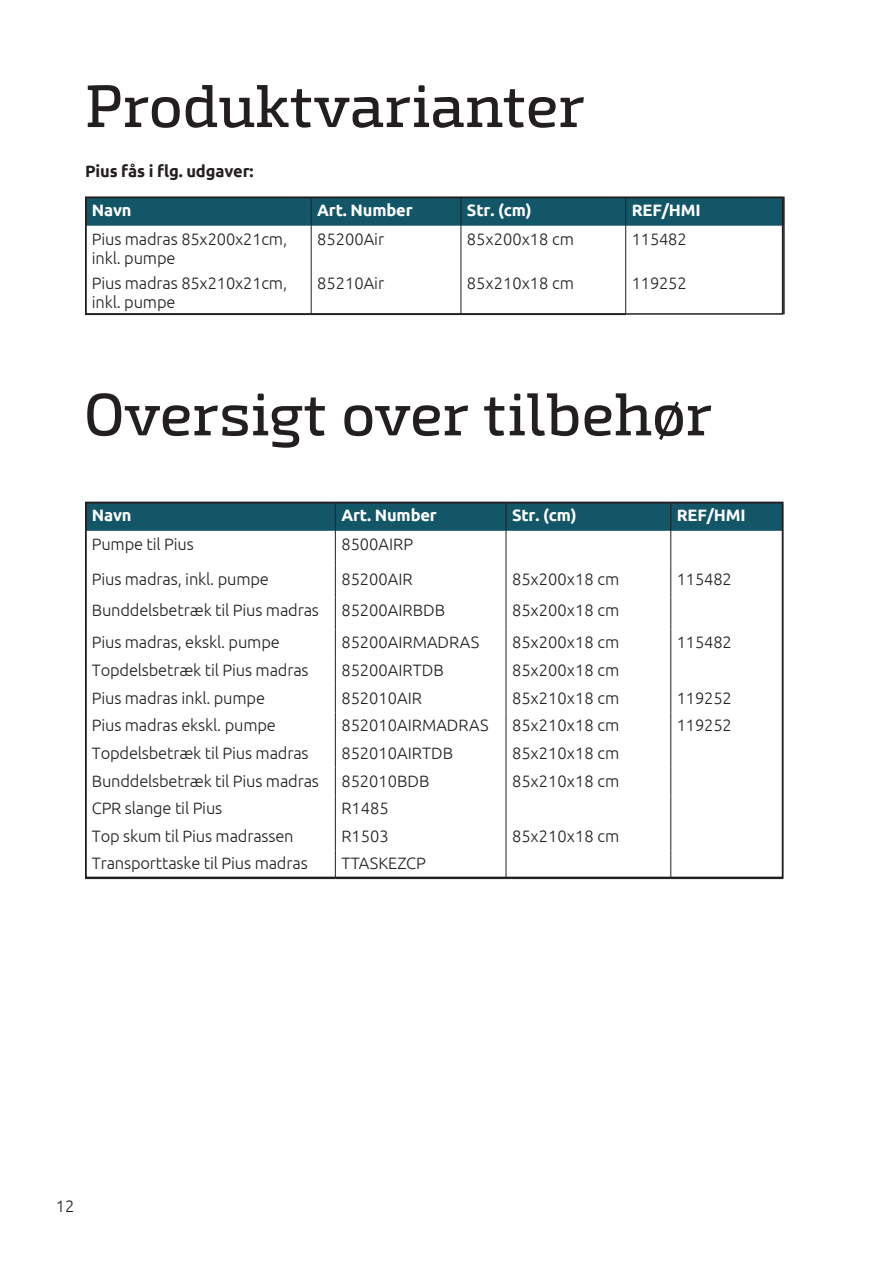
<style>
.page{position:relative;width:893px;height:1263px;background:#fff}
.page>*{position:absolute;margin:0;border:0;box-sizing:border-box;transform-origin:0 0}
.t1{font:500 60px "Exo Slab Pro";letter-spacing:-.005em;color:#231f20}
.Brødtekst{font:300 16.5px/19.5px "Ubuntu";letter-spacing:-.01em;color:#231f20}
.Brødtekst-2{font:700 16.5px "Ubuntu";letter-spacing:-.01em;color:#fff}
.Brødtekst-3{font:700 16.5px "Ubuntu";letter-spacing:-.01em;color:#231f20}
</style>
<div class="page">
<div style="left:88px;top:200px;width:692px;height:26px;background:#125668"></div>
<hr style="left:311px;top:226px;width:1px;height:44px;background:#231f20">
<hr style="left:461px;top:226px;width:1px;height:44px;background:#231f20">
<hr style="left:625px;top:226px;width:1px;height:44px;background:#231f20">
<hr style="left:311px;top:270px;width:1px;height:44px;background:#231f20">
<hr style="left:461px;top:270px;width:1px;height:44px;background:#231f20">
<hr style="left:625px;top:270px;width:1px;height:44px;background:#231f20">
<hr style="left:626px;top:197px;width:159px;height:1px;background:#231f20">
<hr style="left:783px;top:198px;width:2px;height:28px;background:#231f20">
<hr style="left:783px;top:226px;width:2px;height:44px;background:#231f20">
<hr style="left:783px;top:270px;width:2px;height:44px;background:#231f20">
<hr style="left:335px;top:531px;width:1px;height:35px;background:#231f20">
<hr style="left:506px;top:531px;width:1px;height:35px;background:#231f20">
<hr style="left:670px;top:531px;width:1px;height:35px;background:#231f20">
<hr style="left:335px;top:566px;width:1px;height:32px;background:#231f20">
<hr style="left:506px;top:566px;width:1px;height:32px;background:#231f20">
<hr style="left:670px;top:566px;width:1px;height:32px;background:#231f20">
<hr style="left:335px;top:598px;width:1px;height:31px;background:#231f20">
<hr style="left:506px;top:598px;width:1px;height:31px;background:#231f20">
<hr style="left:670px;top:598px;width:1px;height:31px;background:#231f20">
<svg style="left:335px;top:629px;width:1px;height:246px"></svg>
<svg style="left:506px;top:629px;width:1px;height:246px"></svg>
<svg style="left:670px;top:629px;width:1px;height:246px"></svg>
<div style="left:88px;top:505px;width:692px;height:26px;background:#125668"></div>
<hr style="left:85px;top:877px;width:250px;height:2px;background:#231f20">
<hr style="left:335px;top:877px;width:171px;height:2px;background:#231f20">
<hr style="left:506px;top:877px;width:165px;height:2px;background:#231f20">
<hr style="left:671px;top:877px;width:112px;height:2px;background:#231f20">
<div style="left:85px;top:197px;width:698px;height:118px;border:2px solid #231f20"></div>
<div style="left:85px;top:502px;width:698px;height:376px;border:2px solid #231f20"></div>
<p class="t1" style="left:85px;top:70px;width:502px">Produktvarianter</p>
<p class="Brødtekst-3" style="left:85px;top:161px;width:170px">Pius fås i flg. udgaver:</p>
<p class="Brødtekst-2" style="left:92px;top:200px;width:41px">Navn</p>
<p class="Brødtekst-2" style="left:317px;top:200px;width:97px">Art. Number</p>
<p class="Brødtekst-2" style="left:467px;top:200px;width:66px">Str. (cm)</p>
<p class="Brødtekst-2" style="left:632px;top:200px;width:70px">REF/HMI</p>
<p class="Brødtekst" style="left:92px;top:228px;width:197px">Pius madras 85x200x21cm, inkl. pumpe</p>
<p class="Brødtekst" style="left:317px;top:228px;width:69px">85200Air</p>
<p class="Brødtekst" style="left:467px;top:228px;width:109px">85x200x18 cm</p>
<p class="Brødtekst" style="left:632px;top:228px;width:57px">115482</p>
<p class="Brødtekst" style="left:92px;top:273px;width:197px">Pius madras 85x210x21cm, inkl. pumpe</p>
<p class="Brødtekst" style="left:317px;top:273px;width:69px">85210Air</p>
<p class="Brødtekst" style="left:467px;top:273px;width:109px">85x210x18 cm</p>
<p class="Brødtekst" style="left:632px;top:273px;width:57px">119252</p>
<p class="t1" style="left:85px;top:378px;width:629px">Oversigt over tilbehør</p>
<p class="Brødtekst-2" style="left:92px;top:505px;width:41px">Navn</p>
<p class="Brødtekst-2" style="left:341px;top:505px;width:97px">Art. Number</p>
<p class="Brødtekst-2" style="left:512px;top:505px;width:66px">Str. (cm)</p>
<p class="Brødtekst-2" style="left:677px;top:505px;width:70px">REF/HMI</p>
<p class="Brødtekst" style="left:92px;top:534px;width:104px">Pumpe til Pius</p>
<p class="Brødtekst" style="left:341px;top:534px;width:73px">8500AIRP</p>
<p class="Brødtekst" style="left:92px;top:568px;width:179px">Pius madras, inkl. pumpe</p>
<p class="Brødtekst" style="left:341px;top:568px;width:73px">85200AIR</p>
<p class="Brødtekst" style="left:512px;top:568px;width:109px">85x200x18 cm</p>
<p class="Brødtekst" style="left:677px;top:568px;width:57px">115482</p>
<p class="Brødtekst" style="left:92px;top:600px;width:229px">Bunddelsbetræk til Pius madras</p>
<p class="Brødtekst" style="left:341px;top:600px;width:105px">85200AIRBDB</p>
<p class="Brødtekst" style="left:512px;top:600px;width:109px">85x200x18 cm</p>
<p class="Brødtekst" style="left:92px;top:632px;width:190px">Pius madras, ekskl. pumpe</p>
<p class="Brødtekst" style="left:341px;top:632px;width:139px">85200AIRMADRAS</p>
<p class="Brødtekst" style="left:512px;top:632px;width:109px">85x200x18 cm</p>
<p class="Brødtekst" style="left:677px;top:632px;width:57px">115482</p>
<p class="Brødtekst" style="left:92px;top:660px;width:218px">Topdelsbetræk til Pius madras</p>
<p class="Brødtekst" style="left:341px;top:660px;width:104px">85200AIRTDB</p>
<p class="Brødtekst" style="left:512px;top:660px;width:109px">85x200x18 cm</p>
<p class="Brødtekst" style="left:92px;top:688px;width:175px">Pius madras inkl. pumpe</p>
<p class="Brødtekst" style="left:341px;top:688px;width:82px">852010AIR</p>
<p class="Brødtekst" style="left:512px;top:688px;width:109px">85x210x18 cm</p>
<p class="Brødtekst" style="left:677px;top:688px;width:57px">119252</p>
<p class="Brødtekst" style="left:92px;top:715px;width:186px">Pius madras ekskl. pumpe</p>
<p class="Brødtekst" style="left:341px;top:715px;width:149px">852010AIRMADRAS</p>
<p class="Brødtekst" style="left:512px;top:715px;width:109px">85x210x18 cm</p>
<p class="Brødtekst" style="left:677px;top:715px;width:57px">119252</p>
<p class="Brødtekst" style="left:92px;top:743px;width:218px">Topdelsbetræk til Pius madras</p>
<p class="Brødtekst" style="left:341px;top:743px;width:113px">852010AIRTDB</p>
<p class="Brødtekst" style="left:512px;top:743px;width:109px">85x210x18 cm</p>
<p class="Brødtekst" style="left:92px;top:770px;width:229px">Bunddelsbetræk til Pius madras</p>
<p class="Brødtekst" style="left:341px;top:770px;width:90px">852010BDB</p>
<p class="Brødtekst" style="left:512px;top:770px;width:109px">85x210x18 cm</p>
<p class="Brødtekst" style="left:92px;top:798px;width:132px">CPR slange til Pius</p>
<p class="Brødtekst" style="left:341px;top:798px;width:49px">R1485</p>
<p class="Brødtekst" style="left:92px;top:826px;width:203px">Top skum til Pius madrassen</p>
<p class="Brødtekst" style="left:341px;top:826px;width:49px">R1503</p>
<p class="Brødtekst" style="left:512px;top:826px;width:109px">85x210x18 cm</p>
<p class="Brødtekst" style="left:92px;top:853px;width:217px">Transporttaske til Pius madras</p>
<p class="Brødtekst" style="left:341px;top:853px;width:86px">TTASKEZCP</p>
<p class="Brødtekst" style="left:56px;top:1196px;width:20px">12</p>
</div>
